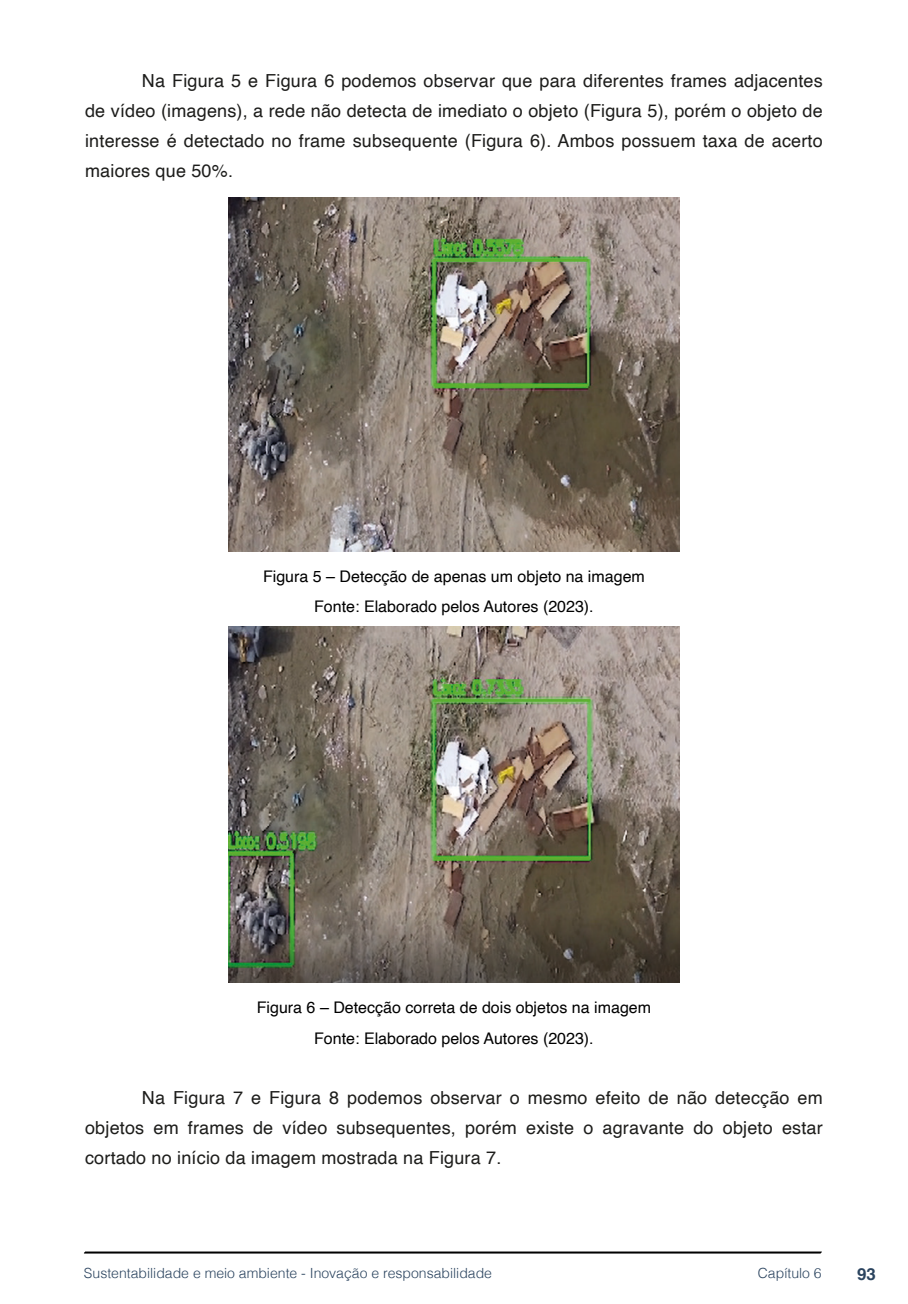
<style>
.page{position:relative;width:908px;height:1304px;background:#fff}
.page>*{position:absolute;margin:0;border:0;box-sizing:border-box;transform-origin:0 0}
.txt{font:18px/30px "Helvetica";letter-spacing:.01em;color:#1d1d1b;text-align:justify}
.t1{font:700 16.8px "Helvetica";color:#2b445f}
.imagens_graf_tab{font:16px "Helvetica";color:#000}
.t2{font:300 14px "Helvetica";color:#2b445f}
</style>
<div class="page">
<svg style="left:84px;top:1251px;width:737px;height:3px;background:#515151"></svg>
<img style="left:228px;top:197px;width:451px;height:354px">
<img style="left:228px;top:627px;width:451px;height:356px">
<p class="txt" style="left:85px;top:66px;width:738px;text-indent:57px">Na Figura 5 e Figura 6 podemos observar que para diferentes frames adjacentes de vídeo (imagens), a rede não detecta de imediato o objeto (Figura 5), porém o objeto de interesse é detectado no frame subsequente (Figura 6). Ambos possuem taxa de acerto maiores que 50%.</p>
<p class="imagens_graf_tab" style="left:263px;top:564px;width:383px">Figura 5 – Detecção de apenas um objeto na imagem</p>
<p class="imagens_graf_tab" style="left:314px;top:594px;width:281px">Fonte: Elaborado pelos Autores (2023).</p>
<p class="imagens_graf_tab" style="left:257px;top:995px;width:395px">Figura 6 – Detecção correta de dois objetos na imagem</p>
<p class="imagens_graf_tab" style="left:314px;top:1026px;width:281px">Fonte: Elaborado pelos Autores (2023).</p>
<p class="txt" style="left:85px;top:1083px;width:738px;text-indent:57px">Na Figura 7 e Figura 8 podemos observar o mesmo efeito de não detecção em objetos em frames de vídeo subsequentes, porém existe o agravante do objeto estar cortado no início da imagem mostrada na Figura 7.</p>
<p class="t2" style="left:84px;top:1261px;width:409px">Sustentabilidade e meio ambiente - Inovação e responsabilidade</p>
<p class="t2" style="left:757px;top:1261px;width:65px">Capítulo 6</p>
<p class="t1" style="left:856px;top:1264px;width:20px">93</p>
</div>
